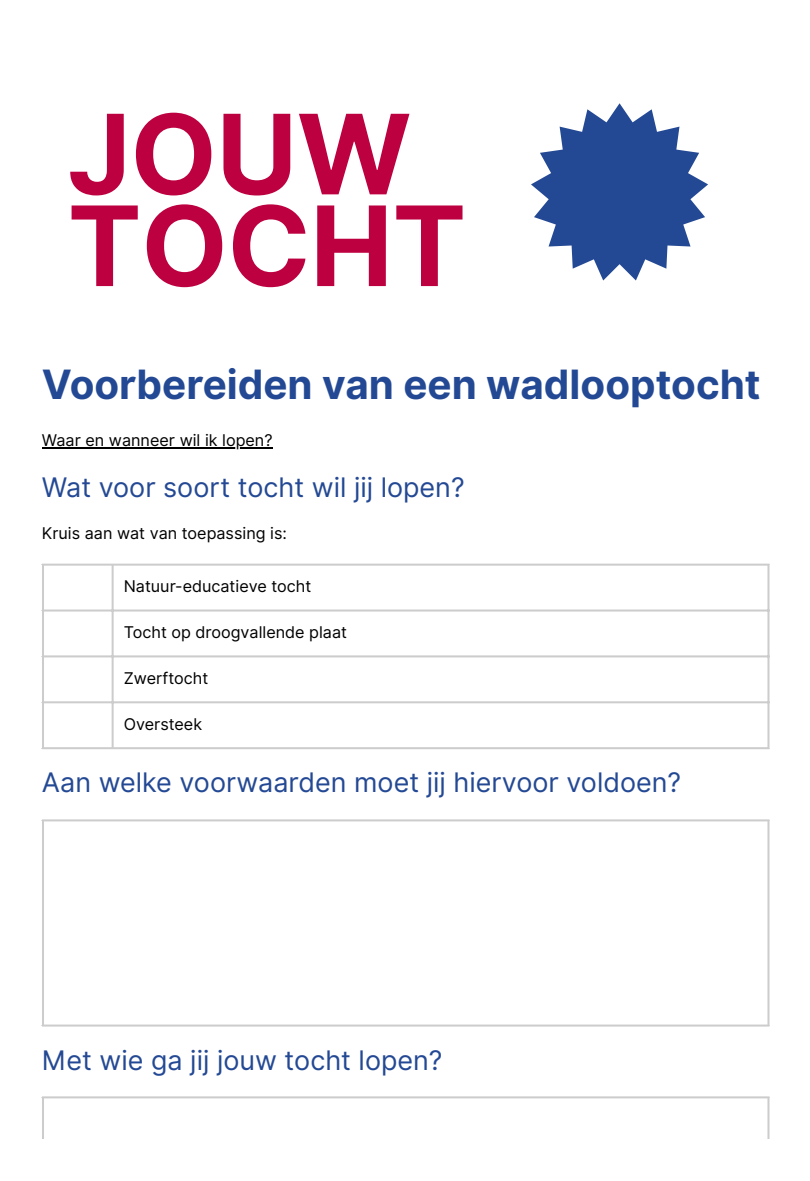
<style>
.page{position:relative;width:810px;height:1181px;background:#fff}
.page>*{position:absolute;margin:0;border:0;box-sizing:border-box;transform-origin:0 0}
.t1{font:700 110.7px/91.7px "Inter";letter-spacing:-.005em;color:#bd0040}
.t2{font:700 40.35px "Inter";color:#244994}
.t3{font:27px "Inter";color:#244994}
.t4{font:16.2px "Inter";color:#000}
</style>
<div class="page">
<hr style="left:42px;top:447px;width:231px;height:1px;background:#000">
<svg style="left:531px;top:103px;width:177px;height:177px"></svg>
<hr style="left:42px;top:565px;width:2px;height:182px;background:#ccc">
<hr style="left:112px;top:565px;width:2px;height:182px;background:#ccc">
<hr style="left:767px;top:565px;width:2px;height:182px;background:#ccc">
<hr style="left:42px;top:563px;width:727px;height:2px;background:#ccc">
<hr style="left:42px;top:609px;width:727px;height:2px;background:#ccc">
<hr style="left:42px;top:655px;width:727px;height:2px;background:#ccc">
<hr style="left:42px;top:701px;width:727px;height:2px;background:#ccc">
<hr style="left:42px;top:747px;width:727px;height:2px;background:#ccc">
<hr style="left:42px;top:821px;width:2px;height:203px;background:#ccc">
<hr style="left:767px;top:821px;width:2px;height:203px;background:#ccc">
<hr style="left:42px;top:819px;width:727px;height:2px;background:#ccc">
<hr style="left:42px;top:1024px;width:727px;height:2px;background:#ccc">
<hr style="left:42px;top:1098px;width:2px;height:40px;background:#ccc">
<hr style="left:767px;top:1098px;width:2px;height:40px;background:#ccc">
<hr style="left:42px;top:1096px;width:727px;height:2px;background:#ccc">
<hr style="left:42px;top:1180px;width:727px;height:1px;background:#ccc">
<p class="t1" style="left:68px;top:108px;width:400px">JOUW<br>TOCHT</p>
<p class="t2" style="left:42px;top:360px;width:720px">Voorbereiden van een wadlooptocht</p>
<p class="t4" style="left:42px;top:431px;width:232px">Waar en wanneer wil ik lopen?</p>
<p class="t3" style="left:42px;top:471px;width:424px">Wat voor soort tocht wil jij lopen?</p>
<p class="t4" style="left:42px;top:524px;width:246px">Kruis aan wat van toepassing is:</p>
<p class="t4" style="left:124px;top:576px;width:189px">Natuur-educatieve tocht</p>
<p class="t4" style="left:124px;top:622px;width:225px">Tocht op droogvallende plaat</p>
<p class="t4" style="left:124px;top:668px;width:86px">Zwerftocht</p>
<p class="t4" style="left:124px;top:714px;width:80px">Oversteek</p>
<p class="t3" style="left:42px;top:766px;width:641px">Aan welke voorwaarden moet jij hiervoor voldoen?</p>
<p class="t3" style="left:42px;top:1044px;width:402px">Met wie ga jij jouw tocht lopen?</p>
</div>
